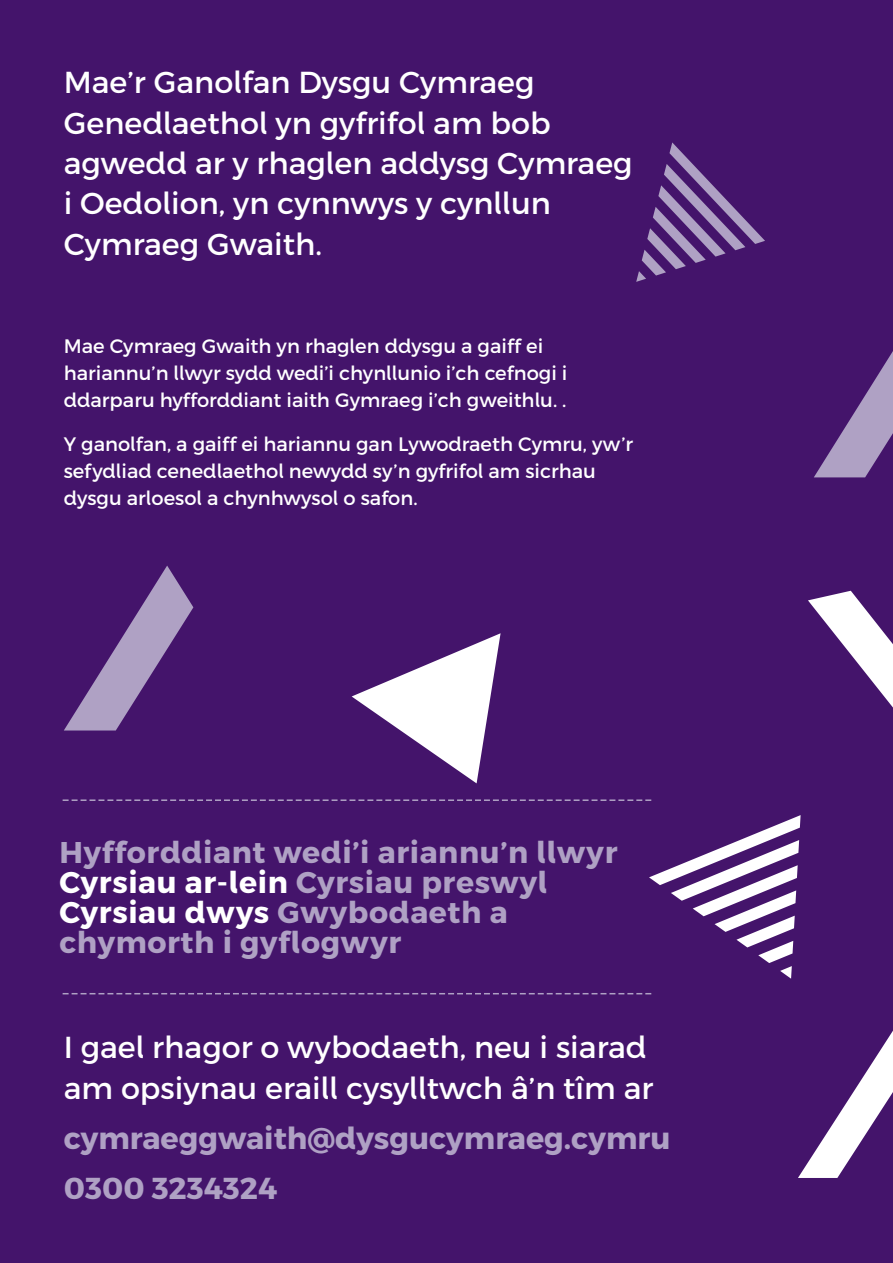
<style>
.page{position:relative;width:893px;height:1263px;background:#44146b}
.page>*{position:absolute;margin:0;border:0;box-sizing:border-box;transform-origin:0 0}
.t1{font:30.3px/40.5px "Cymraeg";color:#fff}
.t2{font:700 30.3px/49.9px "Cymraeg";color:#afa1c4}
.t3{font:700 30px/30px "Cymraeg";letter-spacing:.02em;color:#afa1c4}
.t4{font:19.5px/27px "Cymraeg";color:#fff}
.s1{color:#fff}
</style>
<div class="page">
<svg style="left:63px;top:993px;width:588px;height:1px"></svg>
<svg style="left:63px;top:799px;width:588px;height:2px"></svg>
<svg style="left:808px;top:591px;width:85px;height:116px"></svg>
<svg style="left:814px;top:351px;width:79px;height:126px"></svg>
<svg style="left:798px;top:1031px;width:95px;height:147px"></svg>
<svg style="left:636px;top:142px;width:129px;height:140px"></svg>
<svg style="left:649px;top:815px;width:152px;height:164px"></svg>
<svg style="left:352px;top:633px;width:149px;height:150px"></svg>
<svg style="left:64px;top:566px;width:129px;height:164px"></svg>
<h1 class="t1" style="left:64px;top:62px;width:570px">Mae’r Ganolfan Dysgu Cymraeg<br>Genedlaethol yn gyfrifol am bob agwedd ar y rhaglen addysg Cymraeg i Oedolion, yn cynnwys y cynllun<br>Cymraeg Gwaith.</h1>
<p class="t4" style="left:64px;top:332px;width:505px">Mae Cymraeg Gwaith yn rhaglen ddysgu a gaiff ei hariannu’n llwyr sydd wedi’i chynllunio i’ch cefnogi i ddarparu hyfforddiant iaith Gymraeg i’ch gweithlu. .</p>
<p class="t4" style="left:64px;top:430px;width:571px">Y ganolfan, a gaiff ei hariannu gan Lywodraeth Cymru, yw’r sefydliad cenedlaethol newydd sy’n gyfrifol am sicrhau dysgu arloesol a chynhwysol o safon.</p>
<h2 class="t3" style="left:60px;top:837px;width:559px">Hyfforddiant wedi’i ariannu’n llwyr<br><span class="s1">Cyrsiau ar-lein</span> Cyrsiau preswyl<br><span class="s1">Cyrsiau dwys</span> Gwybodaeth a chymorth i gyflogwyr</h2>
<h1 class="t1" style="left:64px;top:1027px;width:591px">I gael rhagor o wybodaeth, neu i siarad am opsiynau eraill cysylltwch â’n tîm ar</h1>
<h1 class="t2" style="left:64px;top:1113px;width:608px">cymraeggwaith@dysgucymraeg.cymru<br>0300 3234324</h1>
</div>
